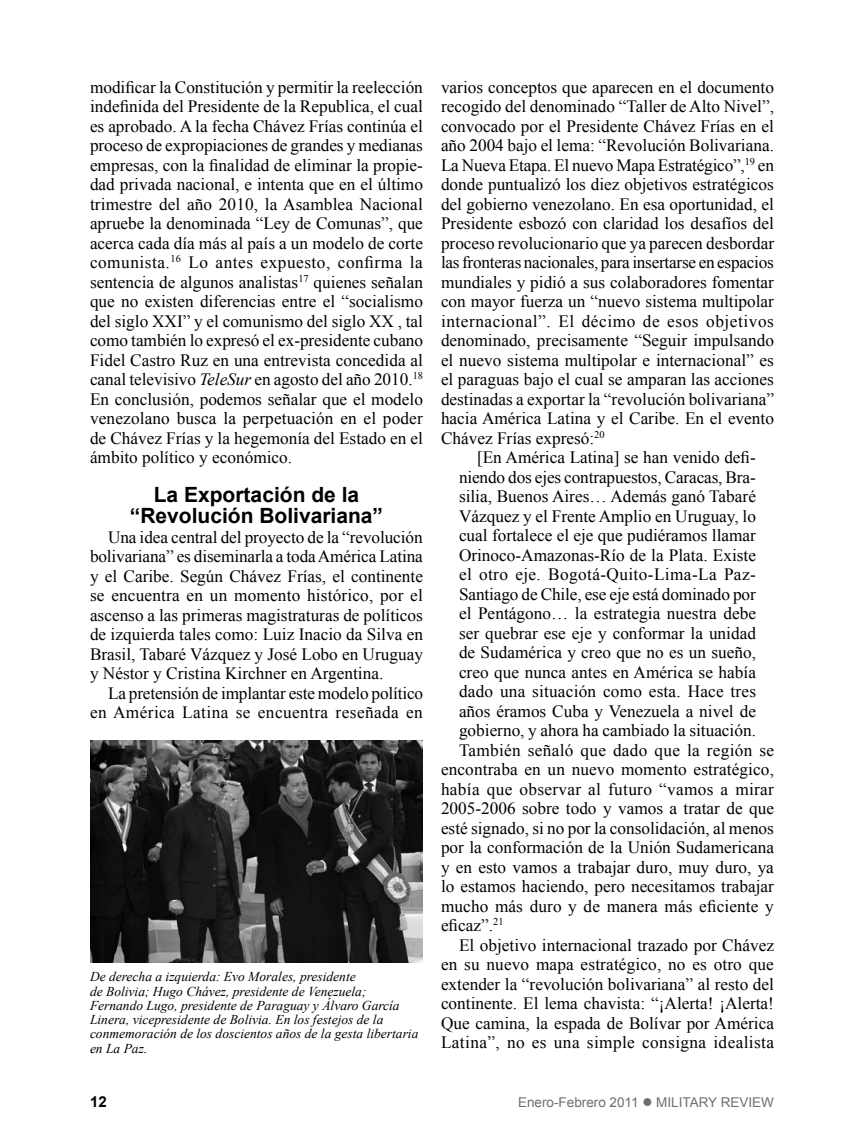
<style>
.page{position:relative;width:864px;height:1134px;background:#fff}
.page>*{position:absolute;margin:0;border:0;box-sizing:border-box;transform-origin:0 0}
.Subheads{font:700 21px/21px "Arial";color:#000;text-align:center}
.Body_Text{font:17.25px/19.5px "Times New Roman";color:#000;text-align:justify}
.Body_Quote_1p0_to_1p{font:17.25px/19.5px "Times New Roman";color:#000;text-align:justify}
.t1{font:700 15px "Arial";color:#000}
.Cutlines{font:italic 13.5px/14.2px "Times New Roman";color:#000}
.t2{font:13.5px "Arial";color:#6d6e71}
.s1{font-style:italic}
</style>
<div class="page">
<img style="left:90px;top:741px;width:333px;height:222px">
<p class="Body_Text" style="left:90px;top:77px;width:335px">modificar la Constitución y permitir la reelección indefinida del Presidente de la Republica, el cual es aprobado. A la fecha Chávez Frías continúa el proceso de expropiaciones de grandes y medianas empresas, con la finalidad de eliminar la propie&shy;dad privada nacional, e intenta que en el último trimestre del año 2010, la Asamblea Nacional apruebe la denominada “Ley de Comunas”, que acerca cada día más al país a un modelo de corte comunista.<sup>16</sup> Lo antes expuesto, confirma la sentencia de algunos analistas<sup>17</sup> quienes señalan que no existen diferencias entre el “socialismo del siglo XXI” y el comunismo del siglo XX , tal como también lo expresó el ex-presidente cubano Fidel Castro Ruz en una entrevista concedida al canal televisivo <span class="s1">TeleSur</span> en agosto del año 2010.<sup>18<br></sup>En conclusión, podemos señalar que el modelo venezolano busca la perpetuación en el poder de Chávez Frías y la hegemonía del Estado en el ámbito político y económico.</p>
<p class="Subheads" style="left:130px;top:485px;width:255px">La Exportación de la “Revolución Bolivariana”</p>
<p class="Body_Text" style="left:90px;top:527px;width:335px;text-indent:18px">Una idea central del proyecto de la “revolución bolivariana” es diseminarla a toda América Latina y el Caribe. Según Chávez Frías, el continente se encuentra en un momento histórico, por el ascenso a las primeras magistraturas de políticos de izquierda tales como: Luiz Inacio da Silva en Brasil, Tabaré Vázquez y José Lobo en Uruguay y Néstor y Cristina Kirchner en Argentina.</p>
<p class="Body_Text" style="left:90px;top:683px;width:335px;text-align:right">La pretensión de implantar este modelo político en América Latina se encuentra reseñada en</p>
<p class="Cutlines" style="left:90px;top:969px;width:330px">De derecha a izquierda: Evo Morales, presidente<br>de Bolivia; Hugo Chávez, presidente de Venezuela; Fernando Lugo, presidente de Paraguay y Álvaro García Linera, vicepresidente de Bolivia. En los festejos de la conmemoración de los doscientos años de la gesta libertaria en La Paz.</p>
<p class="Body_Text" style="left:441px;top:77px;width:335px">varios conceptos que aparecen en el documento recogido del denominado “Taller de Alto Nivel”, convocado por el Presidente Chávez Frías en el año 2004 bajo el lema: “Revolución Bolivariana.<br>La Nueva Etapa. El nuevo Mapa Estratégico”,<sup>19</sup> en donde puntualizó los diez objetivos estratégicos del gobierno venezolano. En esa oportunidad, el Presidente esbozó con claridad los desafíos del proceso revolucionario que ya parecen desbordar las fronteras nacionales, para insertarse en espacios mundiales y pidió a sus colaboradores fomentar con mayor fuerza un “nuevo sistema multipolar internacional”. El décimo de esos objetivos denominado, precisamente “Seguir impulsando el nuevo sistema multipolar e internacional” es el paraguas bajo el cual se amparan las acciones destinadas a exportar la “revolución bolivariana” hacia América Latina y el Caribe. En el evento Chávez Frías expresó:<sup>20</sup></p>
<p class="Body_Quote_1p0_to_1p" style="left:459px;top:448px;width:299px;text-indent:18px">[En América Latina] se han venido defi&shy;niendo dos ejes contrapuestos, Caracas, Bra&shy;silia, Buenos Aires… Además ganó Tabaré Vázquez y el Frente Amplio en Uruguay, lo cual fortalece el eje que pudiéramos llamar Orinoco-Amazonas-Río de la Plata. Existe el otro eje. Bogotá-Quito-Lima-La Paz-Santiago de Chile, ese eje está dominado por el Pentágono… la estrategia nuestra debe ser quebrar ese eje y conformar la unidad de Sudamérica y creo que no es un sueño, creo que nunca antes en América se había dado una situación como esta. Hace tres años éramos Cuba y Venezuela a nivel de gobierno, y ahora ha cambiado la situación.</p>
<p class="Body_Text" style="left:441px;top:740px;width:335px;text-indent:18px">También señaló que dado que la región se encontraba en un nuevo momento estratégico, había que observar al futuro “vamos a mirar 2005-2006 sobre todo y vamos a tratar de que esté signado, si no por la consolidación, al menos por la conformación de la Unión Sudamericana y en esto vamos a trabajar duro, muy duro, ya lo estamos haciendo, pero necesitamos trabajar mucho más duro y de manera más eficiente y eficaz”.<sup>21</sup></p>
<p class="Body_Text" style="left:441px;top:935px;width:335px;text-indent:18px">El objetivo internacional trazado por Chávez en su nuevo mapa estratégico, no es otro que extender la “revolución bolivariana” al resto del continente. El lema chavista: “¡Alerta! ¡Alerta!<br>Que camina, la espada de Bolívar por América Latina”, no es una simple consigna idealista</p>
<p class="t1" style="left:90px;top:1092px;width:18px">12</p>
<p class="t2" style="left:518px;top:1093px;width:257px">Enero-Febrero 2011 ● MILITARY REVIEW</p>
</div>
